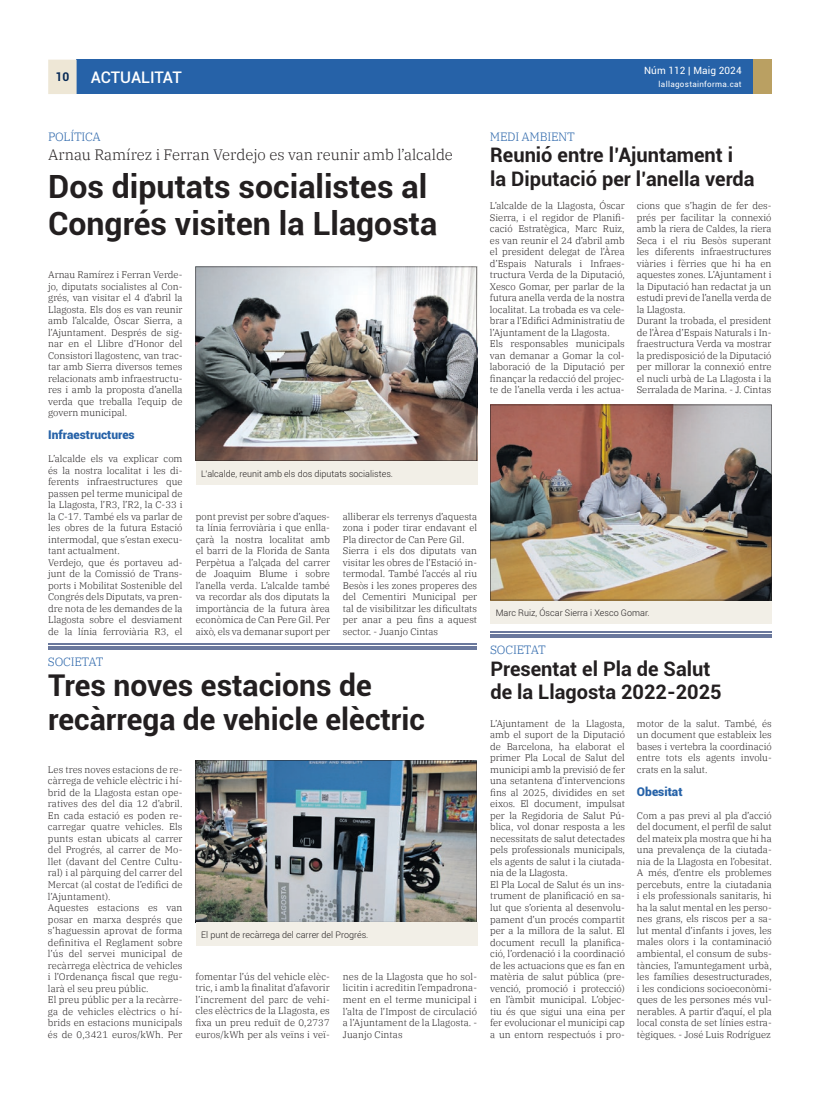
<style>
.page{position:relative;width:820px;height:1106px;background:#fff}
.page>*{position:absolute;margin:0;border:0;box-sizing:border-box;transform-origin:0 0}
.t1{font:700 32px/37px "Roboto";color:#231f20}
.t2{font:700 30px/34px "Roboto";color:#231f20}
.t3{font:700 20px/23.5px "Roboto";color:#231f20}
.t4{font:500 16px "Roboto";letter-spacing:-.01em;color:#fff}
.t5{font:300 15px "IBM Plex Serif";color:#231f20}
.t6{font:300 12px "IBM Plex Serif";letter-spacing:-.02em;color:#2662a8}
.t7{font:900 12px "Roboto";color:#2662a8}
.t8{font:700 12px "Roboto";color:#072a57}
.t9{font:10px "Roboto";letter-spacing:.01em;color:#fff}
.t10{font:300 9.5px/11.5px "IBM Plex Serif";color:#231f20}
.t11{font:300 9px "Roboto";color:#231f20}
.t12{font:8px "Roboto";letter-spacing:.04em;color:#fff}
</style>
<div class="page">
<div style="left:752px;top:60px;width:19px;height:34px;background:#baa062"></div>
<div style="left:77px;top:60px;width:675px;height:34px;background:#2662a8"></div>
<svg style="left:48px;top:60px;width:29px;height:34px"></svg>
<div style="left:195px;top:461px;width:282px;height:24px;background:#f2efe7"></div>
<img style="left:195px;top:267px;width:282px;height:194px">
<hr style="left:48px;top:647px;width:428px;height:3px;background:#6a789c">
<hr style="left:48px;top:643px;width:428px;height:1px;background:#6a789c">
<div style="left:490px;top:600px;width:281px;height:24px;background:#f2efe7"></div>
<img style="left:490px;top:405px;width:281px;height:195px">
<img style="left:195px;top:760px;width:281px;height:162px">
<div style="left:195px;top:922px;width:282px;height:24px;background:#f2efe7"></div>
<hr style="left:490px;top:634px;width:281px;height:3px;background:#6a789c">
<hr style="left:490px;top:631px;width:281px;height:1px;background:#6a789c">
<p class="t8" style="left:55px;top:69px;width:15px">10</p>
<p class="t4" style="left:91px;top:66px;width:92px">ACTUALITAT</p>
<p class="t9" style="left:643px;top:63px;width:99px">Núm 112 | Maig 2024</p>
<p class="t12" style="left:658px;top:78px;width:84px">lallagostainforma.cat</p>
<p class="t6" style="left:48px;top:128px;width:54px">POLÍTICA</p>
<p class="t5" style="left:48px;top:143px;width:406px">Arnau Ramírez i Ferran Verdejo es van reunir amb l’alcalde</p>
<p class="t1" style="left:48px;top:167px;width:390px">Dos diputats socialistes al<br>Congrés visiten la Llagosta</p>
<p class="t10" style="left:48px;top:268px;width:136px;text-align:justify">Arnau Ramírez i Ferran Verde&shy;jo, diputats socialistes al Con&shy;grés, van visitar el 4 d’abril la Llagosta. Els dos es van reu nir amb l’alcalde, Óscar Sierra, a l’Ajuntament. Després de sig&shy;nar en el Llibre d’Honor del Consistori llagostenc, van trac&shy;tar amb Sierra diversos temes relacionats amb infraestructu&shy;res i amb la proposta d’anella verda que treballa l’equip de govern municipal.</p>
<p class="t7" style="left:48px;top:426px;width:88px">Infraestructures</p>
<p class="t10" style="left:48px;top:452px;width:136px">L’alcalde els va explicar com és la nostra localitat i les di&shy;ferents infraestructures que passen pel terme municipal de la Llagosta, l’R3, l’R2, la C-33 i la C-17. També els va parlar de les obres de la futura Estació intermodal, que s’estan execu&shy;tant actualment.<br>Verdejo, que és portaveu ad&shy;junt de la Comissió de Trans&shy;ports i Mobilitat Sostenible del<br>Congrés dels Diputats, va pren&shy;dre nota de les demandes de la<br>Llagosta sobre el desviament de la línia ferroviària R3, el</p>
<p class="t11" style="left:201px;top:467px;width:193px">L’alcalde, reunit amb els dos diputats socialistes.</p>
<p class="t10" style="left:343px;top:510px;width:136px">alliberar els terrenys d’aquesta zona i poder tirar endavant el<br>Pla director de Can Pere Gil.<br>Sierra i els dos diputats van visitar les obres de l’Estació in&shy;termodal. També l’accés al riu<br>Besòs i les zones properes des del Cementiri Municipal per tal de visibilitzar les dificultats per anar a peu fins a aquest sector. - Juanjo Cintas</p>
<p class="t10" style="left:196px;top:510px;width:136px;text-align:justify">pont previst per sobre d’aques&shy;ta línia ferroviària i que enlla&shy;çarà la nostra localitat amb el barri de la Florida de Santa Perpètua a l’alçada del ca rrer de Joaquim Blume i sobre l’anella verda. L’alcalde també va recordar als dos diputats la importància de la futura àrea econòmica de Can Pere Gil. Per això, els va demanar suport per</p>
<p class="t6" style="left:48px;top:652px;width:57px">SOCIETAT</p>
<p class="t2" style="left:48px;top:667px;width:378px">Tres noves estacions de recàrrega de vehicle elèctric</p>
<p class="t10" style="left:48px;top:763px;width:136px">Les tres noves estacions de re&shy;càrrega de vehicle elèctric i hí&shy;brid de la Llagosta estan ope&shy;ratives des del dia 12 d’abril.<br>En cada estació es poden re&shy;carregar quatre vehicles. Els punts estan ubicats al carrer del Progrés, al carrer de Mo&shy;llet (davant del Centre Cultu&shy;ral) i al pàrquing del carrer del<br>Mercat (al costat de l’edifici de l’Ajuntament).<br>Aquestes estacions es van posar en marxa després que s’haguessin aprovat de forma definitiva el Reglament sobre l’ús del servei municipal de recàrrega elèctrica de vehicles i l’Ordenança fiscal que regu&shy;larà el seu preu públic.<br>El preu públic per a la recàrre&shy;ga de vehicles elèctrics o hí&shy;brids en estacions municipals és de 0,3421 euros/kWh. Per</p>
<p class="t11" style="left:201px;top:928px;width:169px">El punt de recàrrega del carrer del Progrés.</p>
<p class="t10" style="left:195px;top:970px;width:136px;text-align:justify">fomentar l’ús del vehicle elèc&shy;tric, i amb la finalitat d’afavorir l’increment del parc de vehi&shy;cles elèctrics de la Llagosta, es fixa un preu reduït de 0,2737 euros/kWh per als veïns i veï-</p>
<p class="t10" style="left:343px;top:970px;width:136px;text-align:justify">nes de la Llagosta que ho sol&shy;licitin i acreditin l’empadrona&shy;ment en el terme municipal i l’alta de l’Impost de circulació a l’Ajuntament de la Llagosta. - Juanjo Cintas</p>
<p class="t6" style="left:489px;top:128px;width:86px">MEDI AMBIENT</p>
<p class="t3" style="left:490px;top:143px;width:266px">Reunió entre l’Ajuntament i<br>la Diputació per l’anella verda</p>
<p class="t10" style="left:489px;top:199px;width:136px">L’alcalde de la Llagosta, Óscar<br>Sierra, i el regidor de Planifi&shy;cació Estratègica, Marc Ruiz, es van reunir el 24 d’abril amb el president delegat de l’Àrea d’Espais Naturals i Infraes&shy;tructura Verda de la Diputació,<br>Xesco Gomar, per parlar de la futura anella verda de la nostra localitat. La trobada es va cele&shy;brar a l’Edifici Administratiu de l’Ajuntament de la Llagosta.<br>Els responsables municipals van demanar a Gomar la col&shy;laboració de la Diputació per finançar la redacció del projec&shy;te de l’anella verda i les actua-</p>
<p class="t10" style="left:636px;top:199px;width:136px">cions que s’hagin de fer des&shy;prés per facilitar la connexió amb la riera de Caldes, la riera<br>Seca i el riu Besòs superant les diferents infraestructures viàries i fè rries que hi ha en aquestes zones. L’Ajuntament i la Diputació han redactat ja un estudi previ de l’anella verda de la Llagosta.<br>Durant la trobada, el president de l’Àrea d’Espais Naturals i In&shy;fraestructura Verda va mostrar la predisposició de la Diputació per millorar la connexió entre el nucli urbà de La Llagosta i la<br>Serralada de Marina. - J. Cintas</p>
<p class="t11" style="left:495px;top:606px;width:155px">Marc Ruiz, Óscar Sierra i Xesco Gomar.</p>
<p class="t6" style="left:490px;top:641px;width:57px">SOCIETAT</p>
<p class="t3" style="left:490px;top:656px;width:233px">Presentat el Pla de Salut de la Llagosta 2022-2025</p>
<p class="t10" style="left:490px;top:717px;width:136px">L’Ajuntament de la Llagosta, amb el suport de la Diputació de Barcelona, ha elaborat el primer Pla Local de Salut del municipi amb la previsió de fer una setantena d’intervencions fins al 2025, dividides en set eixos. El document, impulsat per la Regidoria de Salut Pú&shy;blica, vol donar resposta a les necessitats de salut detectades pels professionals municipals, els agents de salut i la ciutada&shy;nia de la Llagosta.<br>El Pla Local de Salut és un ins&shy;trument de planificació en sa&shy;lut que s’orienta al desenvolu&shy;pament d’un procés compartit per a la millora de la salut. El document recull la planifica&shy;ció, l’ordenació i la coordinació de les actuacions que es fan en matèria de salut pública (pre&shy;venció, promoció i protecció) en l’àmbit municipal. L’objec&shy;tiu és que sigui una eina per fer evolucionar el municipi cap a un entorn respectuós i pro-</p>
<p class="t10" style="left:636px;top:717px;width:136px;text-align:justify">motor de la salut. També, és un document que estableix les bases i vertebra la coordinació entre tots els agents involu&shy;crats en la salut.</p>
<p class="t7" style="left:636px;top:783px;width:47px">Obesitat</p>
<p class="t10" style="left:636px;top:809px;width:136px;text-align:justify">Com a pas previ al pla d’acció del document, el perfil de salut del mateix pla mostra que hi ha una prevalença de la ciutada&shy;nia de la Llagosta en l’obesitat.<br>A més, d’entre els problemes percebuts, entre la ciutadania i els professionals sanitaris, hi ha la salut mental en les perso&shy;nes grans, els riscos per a sa&shy;lut mental d’infants i joves, les males olors i la contaminació ambiental, el consum de subs&shy;tàncies, l’amuntegament urbà, les famílies desestructurades, i les condicions socioeconòmi&shy;ques de les persones més vul&shy;nerables. A partir d’aquí, el pla local consta de set línies estra&shy;tègiques. - José Luis Rodríguez</p>
</div>
